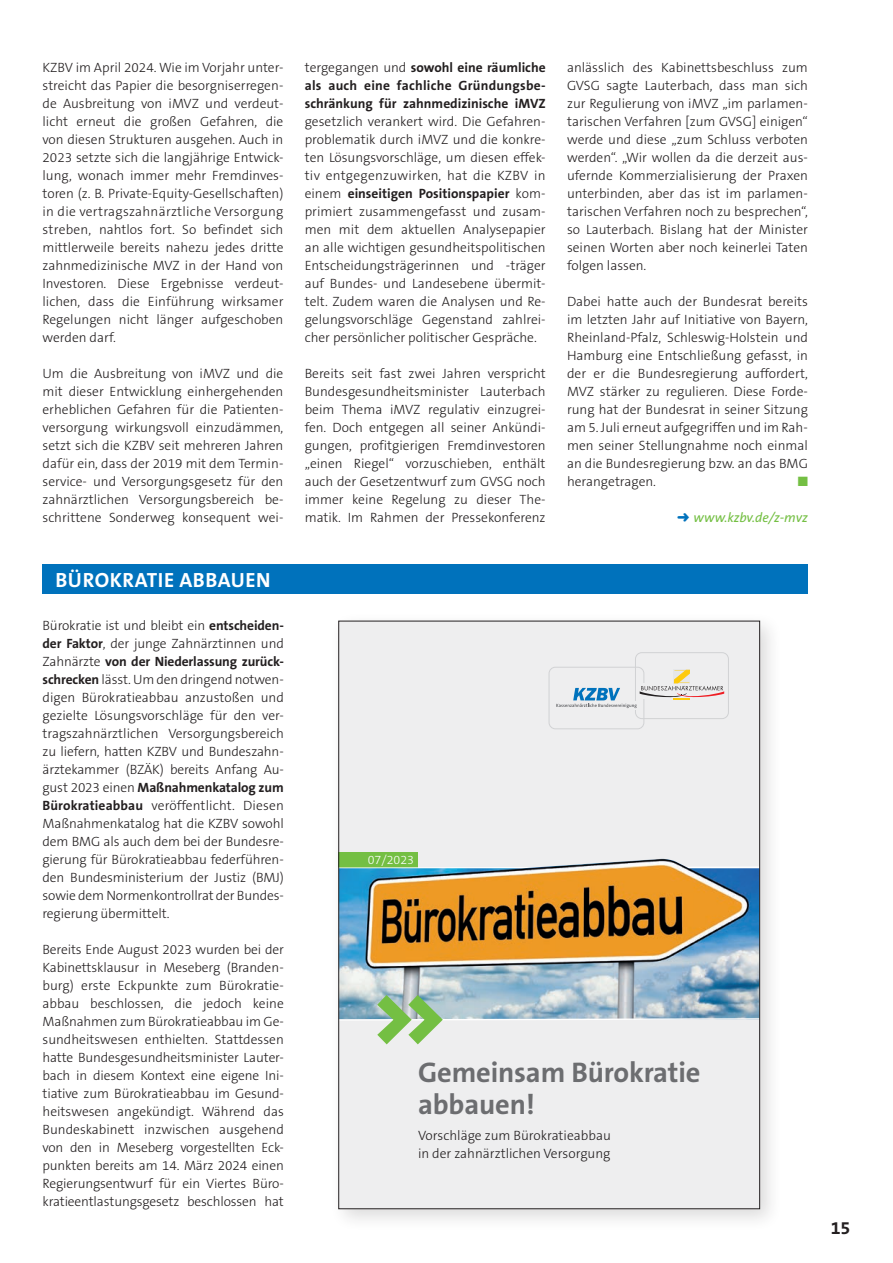
<style>
.page{position:relative;width:893px;height:1263px;background:#fff}
.page>*{position:absolute;margin:0;border:0;box-sizing:border-box;transform-origin:0 0}
.t1{font:700 28.5px/32.1px "The Sans B Plus W7";letter-spacing:-.005em;color:#6c6d70}
.t2{font:700 20.7px "The Sans B Plus W7";letter-spacing:.025em;color:#fff}
.t3{font:700 18px "The Sans B Plus W7";color:#231f20}
.t4{font:300 13.5px/18px "The Sans B Plus W3";color:#231f20;text-align:justify}
.t5{font:700 13.5px/18px "The Sans B Plus W7";color:#231f20;text-align:justify}
.t6{font:italic 13.5px "The Sans B Plus W5 Plain";color:#74bf43}
.t7{font:13.5px "Zapf Dingbats ITC";color:#74bf43}
.t8{font:300 12.45px "The Sans B Plus W3";color:#fff}
.s1{font-family:"The Sans B Plus W7";font-weight:700}
.s2{font-family:"The Sans B Plus W3";font-weight:300}
.s3{color:#0072bc}
</style>
<div class="page">
<div style="left:43px;top:564px;width:765px;height:30px;background:#0072bc"></div>
<div style="left:329px;top:611px;width:454px;height:621px;background:#231f20;opacity:.16"></div>
<div style="left:339px;top:621px;width:421px;height:588px;background:#eeeeef"></div>
<div style="left:549px;top:667px;width:95px;height:62px;border:1px solid #d1d2d4;border-radius:6px"></div>
<div style="left:635px;top:652px;width:94px;height:67px;border:1px solid #d1d2d4;border-radius:6px"></div>
<svg style="left:556px;top:670px;width:168px;height:38px"></svg>
<div style="left:339px;top:852px;width:79px;height:17px;background:#74bf43"></div>
<img style="left:341px;top:859px;width:417px;height:136px">
<svg style="left:341px;top:995px;width:417px;height:49px"></svg>
<p class="t4" style="left:43px;top:59px;width:242px">KZBV im April 2024. Wie im Vorjahr unter&shy;streicht das Papier die besorgniserregen&shy;de Ausbreitung von iMVZ und verdeut&shy;licht erneut die großen Gefahren, die von diesen Strukturen ausgehen. Auch in 2023 setzte sich die langjährige Entwick&shy;lung, wonach immer mehr Fremdinves&shy;toren (z. B. Private-Equity-Gesellschaften) in die vertragszahnärztliche Versorgung streben, nahtlos fort. So befindet sich mittlerweile bereits nahezu jedes dritte zahnmedizinische MVZ in der Hand von Investoren. Diese Ergebnisse verdeut&shy;lichen, dass die Einführung wirksamer Regelungen nicht länger aufgeschoben werden darf.</p>
<p class="t4" style="left:43px;top:364px;width:242px">Um die Ausbreitung von iMVZ und die mit dieser Entwicklung einhergehenden erheblichen Gefahren für die Patienten&shy;versorgung wirkungsvoll einzudämmen, setzt sich die KZBV seit mehreren Jahren dafür ein, dass der 2019 mit dem Termin&shy;service- und Versorgungsgesetz für den zahnärztlichen Versorgungsbereich be&shy;schrittene Sonderweg konsequent wei-</p>
<h2 class="t2" style="left:55px;top:566px;width:217px">BÜROKRATIE ABBAUEN</h2>
<p class="t4" style="left:43px;top:617px;width:243px">Bürokratie ist und bleibt ein <span class="s1">entscheiden&shy;der Faktor</span>, der junge Zahnärztinnen und</p>
<p class="t5" style="left:43px;top:653px;width:243px"><span class="s2">Zahnärzte</span> von der Niederlassung zurück-</p>
<p class="t4" style="left:43px;top:671px;width:243px"><span class="s1">schrecken</span> lässt. Um den dringend notwen&shy;digen Bürokratieabbau anzustoßen und gezielte Lösungsvorschläge für den ver&shy;tragszahnärztlichen Versorgungsbereich zu liefern, hatten KZBV und Bundeszahn&shy;ärztekammer (BZÄK) bereits Anfang Au-</p>
<p class="t5" style="left:43px;top:778px;width:243px"><span class="s2">gust 2023 einen</span> Maßnahmenkatalog zum</p>
<p class="t4" style="left:43px;top:796px;width:243px"><span class="s1">Bürokratieabbau</span> veröffentlicht. Diesen Maßnahmenkatalog hat die KZBV sowohl dem BMG als auch dem bei der Bundesre&shy;gierung für Bürokratieabbau federführen&shy;den Bundesministerium der Justiz (BMJ) sowie dem Normenkontrollrat der Bundes&shy;regierung übermittelt.</p>
<p class="t4" style="left:43px;top:940px;width:243px">Bereits Ende August 2023 wurden bei der Kabinettsklausur in Meseberg (Branden&shy;burg) erste Eckpunkte zum Bürokratie&shy;abbau beschlossen, die jedoch keine Maßnahmen zum Bürokratieabbau im Ge&shy;sundheitswesen enthielten. Stattdessen hatte Bundesgesundheitsminister Lauter&shy;bach in diesem Kontext eine eigene Ini&shy;tiative zum Bürokratieabbau im Gesund&shy;heitswesen angekündigt. Während das Bundeskabinett inzwischen ausgehend von den in Meseberg vorgestellten Eck&shy;punkten bereits am 14. März 2024 einen Regierungsentwurf für ein Viertes Büro&shy;kratieentlastungsgesetz beschlossen hat</p>
<p class="t5" style="left:305px;top:58px;width:242px"><span class="s2">tergegangen und</span> sowohl eine räumliche als auch eine fachliche Gründungsbe&shy;schränkung für zahnmedizinische iMVZ</p>
<p class="t4" style="left:305px;top:112px;width:242px">gesetzlich verankert wird. Die Gefahren&shy;problematik durch iMVZ und die konkre&shy;ten Lösungsvorschläge, um diesen effek&shy;tiv entgegenzuwirken, hat die KZBV in</p>
<p class="t5" style="left:305px;top:184px;width:242px"><span class="s2">einem</span> einseitigen Positionspapier <span class="s2">kom-</span></p>
<p class="t4" style="left:305px;top:202px;width:242px">primiert zusammengefasst und zusam&shy;men mit dem aktuellen Analysepapier an alle wichtigen gesundheitspolitischen Entscheidungsträgerinnen und -träger auf Bundes- und Landesebene übermit&shy;telt. Zudem waren die Analysen und Re&shy;gelungsvorschläge Gegenstand zahlrei&shy;cher persönlicher politischer Gespräche.</p>
<p class="t4" style="left:305px;top:364px;width:242px">Bereits seit fast zwei Jahren verspricht Bundesgesundheitsminister Lauterbach beim Thema iMVZ regulativ einzugrei&shy;fen. Doch entgegen all seiner Ankündi&shy;gungen, profitgierigen Fremdinvestoren „einen Riegel“ vorzuschieben, enthält auch der Gesetzentwurf zum GVSG noch immer keine Regelung zu dieser The&shy;matik. Im Rahmen der Pressekonferenz</p>
<p class="t4" style="left:567px;top:58px;width:242px">anlässlich des Kabinettsbeschluss zum GVSG sagte Lauterbach, dass man sich zur Regulierung von iMVZ „im parlamen&shy;tarischen Verfahren [zum GVSG] einigen“ werde und diese „zum Schluss verboten werden“. „Wir wollen da die derzeit aus&shy;ufernde Kommerzialisierung der Praxen unterbinden, aber das ist im parlamen&shy;tarischen Verfahren noch zu besprechen“, so Lauterbach. Bislang hat der Minister seinen Worten aber noch keinerlei Taten folgen lassen.</p>
<p class="t4" style="left:567px;top:292px;width:242px">Dabei hatte auch der Bundesrat bereits im letzten Jahr auf Initiative von Bayern, Rheinland-Pfalz, Schleswig-Holstein und Hamburg eine Entschließung gefasst, in der er die Bundesregierung auffordert, MVZ stärker zu regulieren. Diese Forde&shy;rung hat der Bundesrat in seiner Sitzung am 5. Juli erneut aufgegriffen und im Rah&shy;men seiner Stellungnahme noch einmal an die Bundesregierung bzw. an das BMG herangetragen.</p>
<p class="t7" style="left:798px;top:475px;width:12px">■</p>
<p class="t6" style="left:677px;top:509px;width:132px"><span class="s3">➜</span> www.kzbv.de/z-mvz</p>
<p class="t8" style="left:368px;top:851px;width:48px">07/2023</p>
<h1 class="t1" style="left:418px;top:1057px;width:284px">Gemeinsam Bürokratie abbauen!</h1>
<p class="t4" style="left:418px;top:1127px;width:194px">Vorschläge zum Bürokratieabbau in der zahnärztlichen Versorgung</p>
<h3 class="t3" style="left:831px;top:1216px;width:21px">15</h3>
</div>
